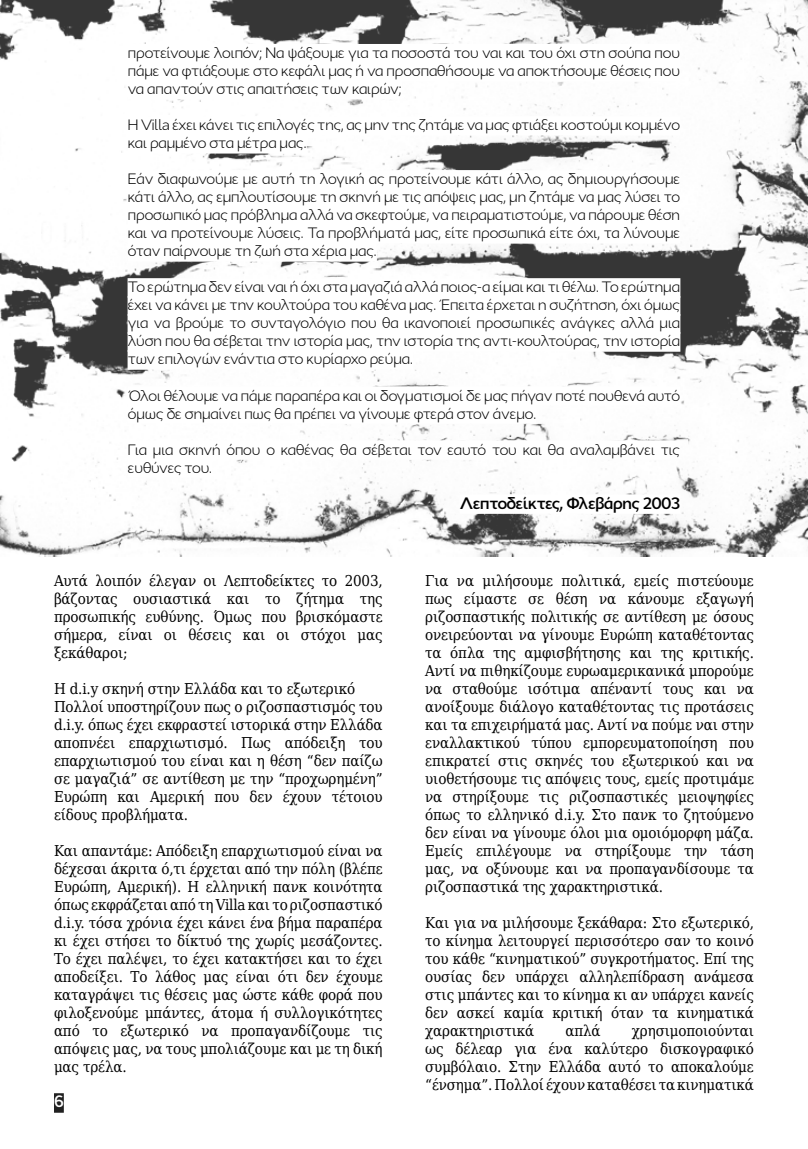
<style>
.page{position:relative;width:808px;height:1149px;background:#fff}
.page>*{position:absolute;margin:0;border:0;box-sizing:border-box;transform-origin:0 0}
.t1{font:600 16.5px "Cyntho Pro";letter-spacing:-.05em;color:#000}
.t2{font:600 16.5px "Cyntho Pro";color:#fff}
.t3{font:15px/18px "DejaVu Serif Condensed";letter-spacing:-.01em;color:#000;text-align:justify}
.t4{font:300 15px/18px "Cyntho Pro";letter-spacing:-.05em;color:#000;text-align:justify}
</style>
<div class="page">
<div style="left:54px;top:1092px;width:10px;height:20px;background:#212121"></div>
<img style="left:0;top:0;width:808px;height:556px">
<div style="left:128px;top:44px;width:552px;height:19px;background:#fff"></div>
<div style="left:128px;top:62px;width:552px;height:19px;background:#fff"></div>
<div style="left:128px;top:80px;width:274px;height:19px;background:#fff"></div>
<div style="left:128px;top:116px;width:552px;height:19px;background:#fff"></div>
<div style="left:128px;top:134px;width:179px;height:19px;background:#fff"></div>
<div style="left:128px;top:170px;width:552px;height:19px;background:#fff"></div>
<div style="left:128px;top:188px;width:552px;height:19px;background:#fff"></div>
<div style="left:128px;top:206px;width:552px;height:19px;background:#fff"></div>
<div style="left:128px;top:224px;width:552px;height:19px;background:#fff"></div>
<div style="left:128px;top:242px;width:249px;height:19px;background:#fff"></div>
<div style="left:128px;top:278px;width:552px;height:19px;background:#fff"></div>
<div style="left:128px;top:296px;width:552px;height:19px;background:#fff"></div>
<div style="left:128px;top:314px;width:552px;height:19px;background:#fff"></div>
<div style="left:128px;top:332px;width:552px;height:19px;background:#fff"></div>
<div style="left:128px;top:350px;width:285px;height:19px;background:#fff"></div>
<div style="left:128px;top:386px;width:552px;height:19px;background:#fff"></div>
<div style="left:128px;top:404px;width:408px;height:19px;background:#fff"></div>
<div style="left:128px;top:440px;width:552px;height:19px;background:#fff"></div>
<div style="left:128px;top:458px;width:84px;height:19px;background:#fff"></div>
<div style="left:459px;top:494px;width:221px;height:19px;background:#fff"></div>
<p class="t4" style="left:128px;top:44px;width:554px">προτείνουμε λοιπόν; Να ψάξουμε για τα ποσοστά του ναι και του όχι στη σούπα που πάμε να φτιάξουμε στο κεφάλι μας ή να προσπαθήσουμε να αποκτήσουμε θέσεις που να απαντούν στις απαιτήσεις των καιρών;</p>
<p class="t4" style="left:128px;top:116px;width:554px">Η Villa έχει κάνει τις επιλογές της, ας μην της ζητάμε να μας φτιάξει κοστούμι κομμένο και ραμμένο στα μέτρα μας.</p>
<p class="t4" style="left:128px;top:170px;width:554px">Εάν διαφωνούμε με αυτή τη λογική ας προτείνουμε κάτι άλλο, ας δημιουργήσουμε κάτι άλλο, ας εμπλουτίσουμε τη σκηνή με τις απόψεις μας, μη ζητάμε να μας λύσει το προσωπικό μας πρόβλημα αλλά να σκεφτούμε, να πειραματιστούμε, να πάρουμε θέση και να προτείνουμε λύσεις. Τα προβλήματά μας, είτε προσωπικά είτε όχι, τα λύνουμε όταν παίρνουμε τη ζωή στα χέρια μας.</p>
<p class="t4" style="left:128px;top:278px;width:554px">Το ερώτημα δεν είναι ναι ή όχι στα μαγαζιά αλλά ποιος-α είμαι και τι θέλω. Το ερώτημα έχει να κάνει με την κουλτούρα του καθένα μας. Έπειτα έρχεται η συζήτηση, όχι όμως για να βρούμε το συνταγολόγιο που θα ικανοποιεί προσωπικές ανάγκες αλλά μια λύση που θα σέβεται την ιστορία μας, την ιστορία της αντι-κουλτούρας, την ιστορία των επιλογών ενάντια στο κυρίαρχο ρεύμα.</p>
<p class="t4" style="left:128px;top:386px;width:554px">Όλοι θέλουμε να πάμε παραπέρα και οι δογματισμοί δε μας πήγαν ποτέ πουθενά αυτό όμως δε σημαίνει πως θα πρέπει να γίνουμε φτερά στον άνεμο.</p>
<p class="t4" style="left:128px;top:440px;width:554px">Για μια σκηνή όπου ο καθένας θα σέβεται τον εαυτό του και θα αναλαμβάνει τις ευθύνες του.</p>
<p class="t1" style="left:459px;top:492px;width:222px">Λεπτοδείκτες, Φλεβάρης 2003</p>
<p class="t3" style="left:54px;top:571px;width:330px">Αυτά λοιπόν έλεγαν οι Λεπτοδείκτες το 2003, βάζοντας ουσιαστικά και το ζήτημα της προσωπικής ευθύνης. Όμως που βρισκόμαστε σήμερα, είναι οι θέσεις και οι στόχοι μας ξεκάθαροι;</p>
<p class="t3" style="left:54px;top:679px;width:330px;text-align:left">Η d.i.y σκηνή στην Ελλάδα και το εξωτερικό Πολλοί υποστηρίζουν πως ο ριζοσπαστισμός του d.i.y. όπως έχει εκφραστεί ιστορικά στην Ελλάδα αποπνέει επαρχιωτισμό. Πως απόδειξη του επαρχιωτισμού του είναι και η θέση “δεν παίζω σε μαγαζιά” σε αντίθεση με την “προχωρημένη” Ευρώπη και Αμερική που δεν έχουν τέτοιου είδους προβλήματα.</p>
<p class="t3" style="left:54px;top:841px;width:330px">Και απαντάμε: Απόδειξη επαρχιωτισμού είναι να δέχεσαι άκριτα ό,τι έρχεται από την πόλη (βλέπε Ευρώπη, Αμερική). Η ελληνική πανκ κοινότητα όπως εκφράζεται από τη Villa και το ριζοσπαστικό d.i.y. τόσα χρόνια έχει κάνει ένα βήμα παραπέρα κι έχει στήσει το δίκτυό της χωρίς μεσάζοντες.<br>Το έχει παλέψει, το έχει κατακτήσει και το έχει αποδείξει. Το λάθος μας είναι ότι δεν έχουμε καταγράψει τις θέσεις μας ώστε κάθε φορά που φιλοξενούμε μπάντες, άτομα ή συλλογικότητες από το εξωτερικό να προπαγανδίζουμε τις απόψεις μας, να τους μπολιάζουμε και με τη δική μας τρέλα.</p>
<p class="t2" style="left:54px;top:1090px;width:11px">6</p>
<p class="t3" style="left:425px;top:571px;width:330px">Για να μιλήσουμε πολιτικά, εμείς πιστεύουμε πως είμαστε σε θέση να κάνουμε εξαγωγή ριζοσπαστικής πολιτικής σε αντίθεση με όσους ονειρεύονται να γίνουμε Ευρώπη καταθέτοντας τα όπλα της αμφισβήτησης και της κριτικής.<br>Αντί να πιθηκίζουμε ευρωαμερικανικά μπορούμε να σταθούμε ισότιμα απέναντί τους και να ανοίξουμε διάλογο καταθέτοντας τις προτάσεις και τα επιχειρήματά μας. Αντί να πούμε ναι στην εναλλακτικού τύπου εμπορευματοποίηση που επικρατεί στις σκηνές του εξωτερικού και να υιοθετήσουμε τις απόψεις τους, εμείς προτιμάμε να στηρίξουμε τις ριζοσπαστικές μειοψηφίες όπως το ελληνικό d.i.y. Στο πανκ το ζητούμενο δεν είναι να γίνουμε όλοι μια ομοιόμορφη μάζα.<br>Εμείς επιλέγουμε να στηρίξουμε την τάση μας, να οξύνουμε και να προπαγανδίσουμε τα ριζοσπαστικά της χαρακτηριστικά.</p>
<p class="t3" style="left:425px;top:913px;width:330px">Και για να μιλήσουμε ξεκάθαρα: Στο εξωτερικό, το κίνημα λειτουργεί περισσότερο σαν το κοινό του κάθε “κινηματικού” συγκροτήματος. Επί της ουσίας δεν υπάρχει αλληλεπίδραση ανάμεσα στις μπάντες και το κίνημα κι αν υπάρχει κανείς δεν ασκεί καμία κριτική όταν τα κινηματικά χαρακτηριστικά</p>
<p class="t3" style="left:425px;top:1021px;width:330px;text-indent:207px">χρησιμοποιούνται ως δέλεαρ για ένα καλύτερο δισκογραφικό συμβόλαιο. Στην Ελλάδα αυτό το αποκαλούμε “ένσημα”. Πολλοί έχουν καταθέσει τα κινηματικά</p>
<p class="t3" style="left:565px;top:1021px;width:37px">απλά</p>
</div>
